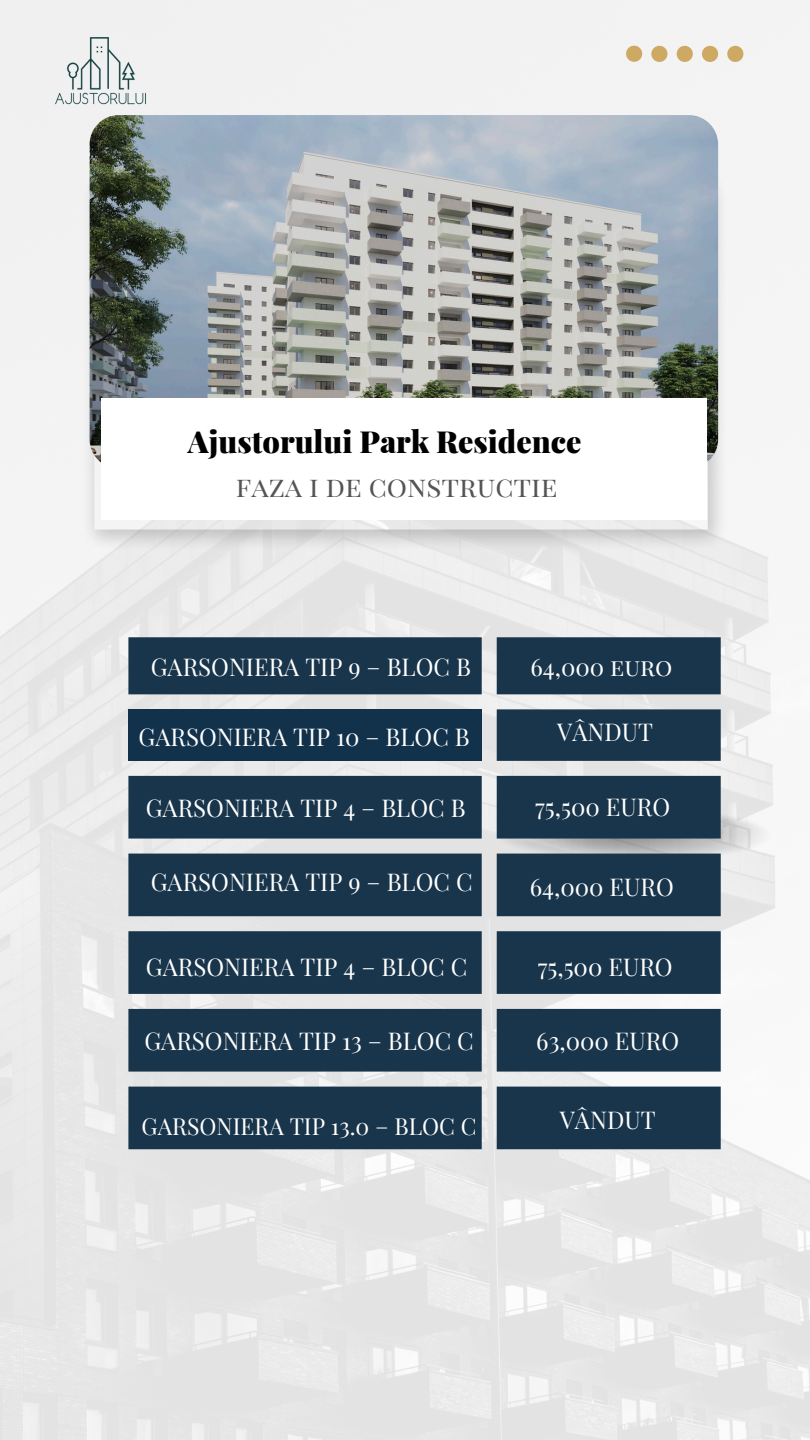
<style>
.page{position:relative;width:810px;height:1440px;background:#fff}
.page>*{position:absolute;margin:0;border:0;box-sizing:border-box;transform-origin:0 0}
.t1{font:900 30.5px "Playfair Display";color:#000}
.t2{font:28.2px "Playfair Display SC";color:#545454}
.t3{font:24px "Playfair Display SC";color:#fff}
.t4{font:23px "Playfair Display SC";color:#fff}
</style>
<div class="page">
<img style="left:0;top:0;width:810px;height:1440px">
<img style="left:81px;top:172px;width:648px;height:381px">
<img style="left:90px;top:115px;width:628px;height:354px;border-radius:29px">
<div style="left:101px;top:398px;width:606px;height:122px;background:#fff"></div>
<svg style="left:626px;top:46px;width:16px;height:16px"></svg>
<svg style="left:651px;top:46px;width:16px;height:16px"></svg>
<svg style="left:677px;top:46px;width:16px;height:16px"></svg>
<svg style="left:702px;top:46px;width:16px;height:16px"></svg>
<svg style="left:727px;top:46px;width:16px;height:16px"></svg>
<img style="left:721px;top:807px;width:53px;height:55px">
<img style="left:40px;top:38px;width:121px;height:77px">
<svg style="left:128px;top:637px;width:593px;height:512px;background:#445a6b"></svg>
<div style="left:128px;top:709px;width:354px;height:52px;background:#12314b"></div>
<p class="t1" style="left:188px;top:420px;width:395px">Ajustorului Park Residence</p>
<p class="t2" style="left:236px;top:467px;width:323px">faza i de constructie</p>
<p class="t3" style="left:151px;top:650px;width:322px">GARSONIERA TIP 9 – BLOC B</p>
<h1 class="t3" style="left:530px;top:650px;width:144px">64,000 euro</h1>
<p class="t3" style="left:139px;top:720px;width:333px">GARSONIERA TIP 10 – BLOC B</p>
<h2 class="t3" style="left:557px;top:715px;width:97px">VÂNDUT</h2>
<h3 class="t3" style="left:146px;top:791px;width:321px">GARSONIERA TIP 4 – BLOC B</h3>
<h3 class="t3" style="left:535px;top:791px;width:137px">75,500 EURO</h3>
<h3 class="t3" style="left:151px;top:865px;width:323px">GARSONIERA TIP 9 – BLOC C</h3>
<h3 class="t3" style="left:530px;top:870px;width:146px">64,000 EURO</h3>
<p class="t3" style="left:146px;top:950px;width:323px">GARSONIERA TIP 4 – BLOC C</p>
<h3 class="t3" style="left:538px;top:950px;width:137px">75,500 EURO</h3>
<h3 class="t3" style="left:144px;top:1024px;width:331px">GARSONIERA TIP 13 – BLOC C</h3>
<p class="t3" style="left:536px;top:1024px;width:144px">63,000 EURO</p>
<h3 class="t4" style="left:142px;top:1110px;width:337px">GARSONIERA TIP 13.0 – BLOC C</h3>
<h3 class="t3" style="left:560px;top:1103px;width:97px">VÂNDUT</h3>
</div>
